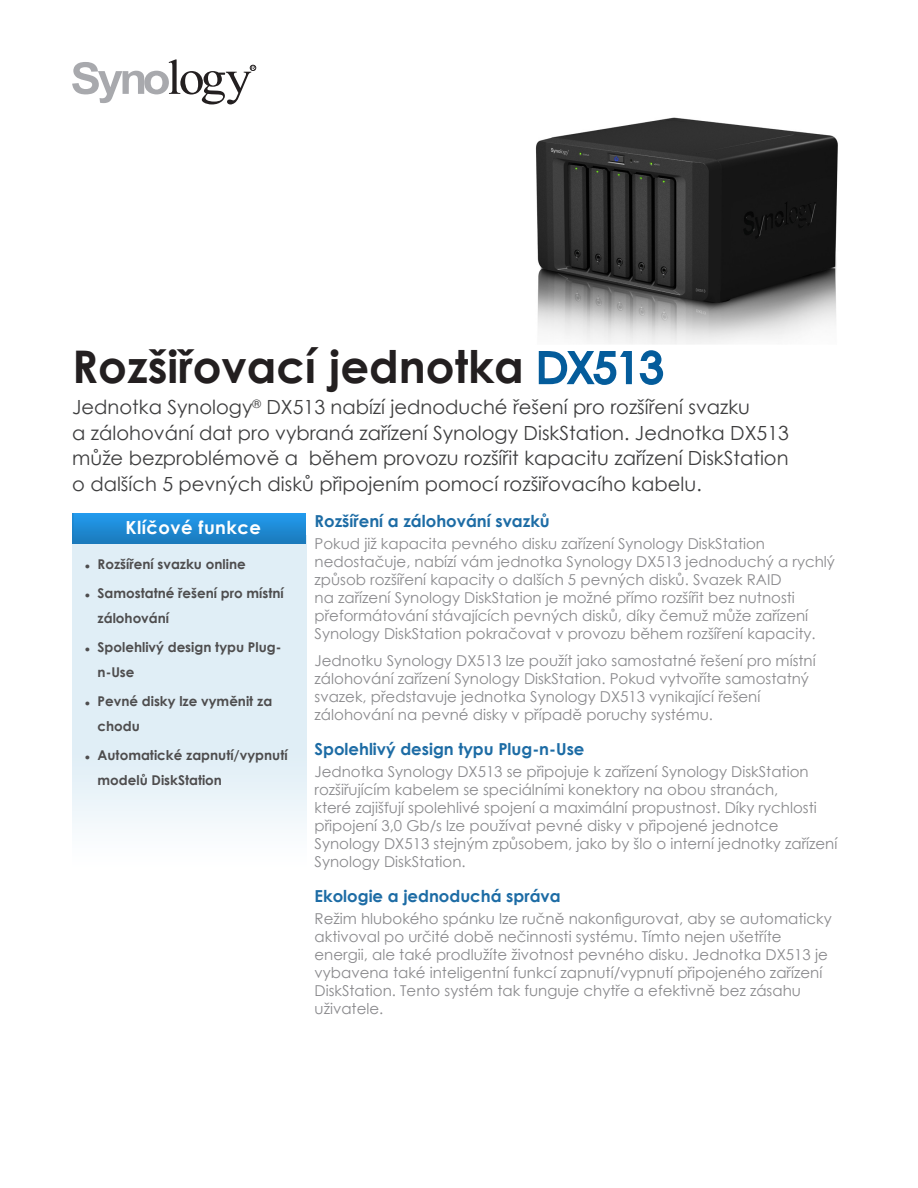
<style>
.page{position:relative;width:918px;height:1188px;background:#fff}
.page>*{position:absolute;margin:0;border:0;box-sizing:border-box;transform-origin:0 0}
.ChapterTitle{font:700 45px "Century Gothic";color:#231f20}
.ChapterTitleDesc{font:19.5px/25.5px "Century Gothic";color:#3e3e3f}
.ChapterTitleHighligh{font:700 18px "Century Gothic";letter-spacing:.025em;color:#fff}
.BodyHeading{font:700 16.5px "Century Gothic";color:#1d6ca5}
.BodyContent{font:15px/18px "Century Gothic";color:#8a8a8d}
.ChapterTitleBullet{font:700 13.5px/25.5px "Century Gothic";color:#4e4d4e}
.s1{font-weight:400;font-size:42px;color:#045c9b}
.s2{font-family:"Arial";font-size:9px}
</style>
<div class="page">
<svg style="left:538px;top:350px;width:126px;height:35px"></svg>
<svg style="left:72px;top:59px;width:184px;height:45px"></svg>
<img style="left:72px;top:513px;width:234px;height:31px">
<img style="left:535px;top:117px;width:303px;height:227px">
<p class="ChapterTitle" style="left:72px;top:332px;width:593px">Rozšiřovací jednotka <span class="s1">DX513</span></p>
<p class="ChapterTitleDesc" style="left:72px;top:394px;width:718px">Jednotka Synology<sup>®</sup> DX513 nabízí jednoduché řešení pro rozšíření svazku<br>a zálohování dat pro vybraná zařízení Synology DiskStation. Jednotka DX513 může bezproblémově a během provozu rozšířit kapacitu zařízení DiskStation o dalších 5 pevných disků připojením pomocí rozšiřovacího kabelu.</p>
<p class="ChapterTitleHighligh" style="left:125px;top:514px;width:137px">Klíčové funkce</p>
<p class="ChapterTitleBullet" style="left:85px;top:551px;width:162px"><span class="s2">●</span> Rozšíření svazku online</p>
<p class="ChapterTitleBullet" style="left:98px;top:579px;width:188px;text-indent:-13px"><span class="s2">●</span> Samostatné řešení pro místní zálohování</p>
<p class="ChapterTitleBullet" style="left:98px;top:633px;width:185px;text-indent:-13px"><span class="s2">●</span> Spolehlivý design typu Plug&shy;n-Use</p>
<p class="ChapterTitleBullet" style="left:98px;top:687px;width:176px;text-indent:-13px"><span class="s2">●</span> Pevné disky lze vyměnit za chodu</p>
<p class="ChapterTitleBullet" style="left:98px;top:741px;width:192px;text-indent:-13px"><span class="s2">●</span> Automatické zapnutí/vypnutí modelů DiskStation</p>
<p class="BodyHeading" style="left:315px;top:508px;width:237px">Rozšíření a zálohování svazků</p>
<p class="BodyContent" style="left:315px;top:535px;width:522px">Pokud již kapacita pevného disku zařízení Synology DiskStation nedostačuje, nabízí vám jednotka Synology DX513 jednoduchý a rychlý způsob rozšíření kapacity o dalších 5 pevných disků. Svazek RAID<br>na zařízení Synology DiskStation je možné přímo rozšířit bez nutnosti přeformátování stávajících pevných disků, díky čemuž může zařízení Synology DiskStation pokračovat v provozu během rozšíření kapacity.</p>
<p class="BodyContent" style="left:315px;top:652px;width:503px">Jednotku Synology DX513 lze použít jako samostatné řešení pro místní zálohování zařízení Synology DiskStation. Pokud vytvoříte samostatný svazek, představuje jednotka Synology DX513 vynikající řešení zálohování na pevné disky v případě poruchy systému.</p>
<p class="BodyHeading" style="left:315px;top:736px;width:271px">Spolehlivý design typu Plug-n-Use</p>
<p class="BodyContent" style="left:315px;top:763px;width:524px">Jednotka Synology DX513 se připojuje k zařízení Synology DiskStation rozšiřujícím kabelem se speciálními konektory na obou stranách,<br>které zajišťují spolehlivé spojení a maximální propustnost. Díky rychlosti připojení 3,0 Gb/s lze používat pevné disky v připojené jednotce Synology DX513 stejným způsobem, jako by šlo o interní jednotky zařízení Synology DiskStation.</p>
<p class="BodyHeading" style="left:315px;top:883px;width:248px">Ekologie a jednoduchá správa</p>
<p class="BodyContent" style="left:315px;top:910px;width:519px">Režim hlubokého spánku lze ručně nakonfigurovat, aby se automaticky aktivoval po určité době nečinnosti systému. Tímto nejen ušetříte energii, ale také prodlužíte životnost pevného disku. Jednotka DX513 je vybavena také inteligentní funkcí zapnutí/vypnutí připojeného zařízení DiskStation. Tento systém tak funguje chytře a efektivně bez zásahu uživatele.</p>
</div>
